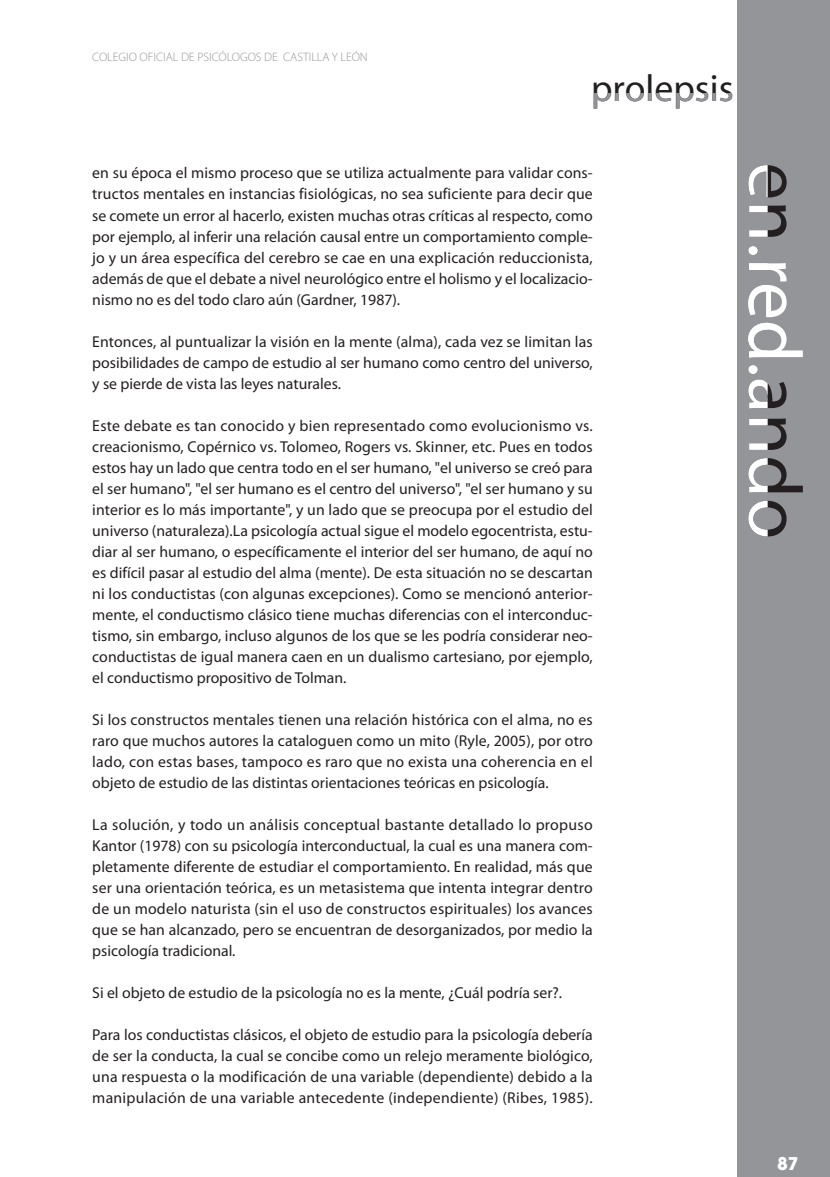
<style>
.page{position:relative;width:830px;height:1177px;background:#fff}
.page>*{position:absolute;margin:0;border:0;box-sizing:border-box;transform-origin:0 0}
.t1{font:75.6px "Myriad";color:#231f20}
.t2{font:37.8px "Myriad";color:#231f20}
.t3{font:700 17.5px "Avant Garde";color:#fff}
.t4{font:15.75px/21px "Myriad Pro";color:#231f20;text-align:justify}
.t5{font:300 12.25px "Myriad Pro";color:#939598}
.s1{color:#fff}
</style>
<div class="page">
<div style="left:737px;top:0;width:92px;height:1176px;background:#939598"></div>
<p class="t5" style="left:92px;top:52px;width:277px">COLEGIO OFICIAL DE PSICÓLOGOS DE CASTILLA Y LEÓN</p>
<h2 class="t2" style="left:591px;top:74px;width:144px">prolepsis</h2>
<p class="t4" style="left:92px;top:164px;width:502px">en su época el mismo proceso que se utiliza actualmente para validar cons&shy;tructos mentales en instancias fisiológicas, no sea suficiente para decir que se comete un error al hacerlo, existen muchas otras críticas al respecto, como por ejemplo, al inferir una relación causal entre un comportamiento comple&shy;jo y un área específica del cerebro se cae en una explicación reduccionista, además de que el debate a nivel neurológico entre el holismo y el localizacio&shy;nismo no es del todo claro aún (Gardner, 1987).</p>
<p class="t4" style="left:92px;top:332px;width:502px">Entonces, al puntualizar la visión en la mente (alma), cada vez se limitan las posibilidades de campo de estudio al ser humano como centro del universo, y se pierde de vista las leyes naturales.</p>
<p class="t4" style="left:92px;top:416px;width:502px">Este debate es tan conocido y bien representado como evolucionismo vs. creacionismo, Copérnico vs. Tolomeo, Rogers vs. Skinner, etc. Pues en todos estos hay un lado que centra todo en el ser humano, "el universo se creó para el ser humano", "el ser humano es el centro del universo", "el ser humano y su interior es lo más importante", y un lado que se preocupa por el estudio del universo (naturaleza).La psicología actual sigue el modelo egocentrista, estu&shy;diar al ser humano, o específicamente el interior del ser humano, de aquí no es difícil pasar al estudio del alma (mente). De esta situación no se descartan ni los conductistas (con algunas excepciones). Como se mencionó anterior&shy;mente, el conductismo clásico tiene muchas diferencias con el interconduc&shy;tismo, sin embargo, incluso algunos de los que se les podría considerar neo&shy;conductistas de igual manera caen en un dualismo cartesiano, por ejemplo, el conductismo propositivo de Tolman.</p>
<p class="t4" style="left:92px;top:710px;width:502px">Si los constructos mentales tienen una relación histórica con el alma, no es raro que muchos autores la cataloguen como un mito (Ryle, 2005), por otro lado, con estas bases, tampoco es raro que no exista una coherencia en el objeto de estudio de las distintas orientaciones teóricas en psicología.</p>
<p class="t4" style="left:92px;top:815px;width:502px">La solución, y todo un análisis conceptual bastante detallado lo propuso Kantor (1978) con su psicología interconductual, la cual es una manera com&shy;pletamente diferente de estudiar el comportamiento. En realidad, más que ser una orientación teórica, es un metasistema que intenta integrar dentro de un modelo naturista (sin el uso de constructos espirituales) los avances que se han alcanzado, pero se encuentran de desorganizados, por medio la psicología tradicional.</p>
<p class="t4" style="left:92px;top:983px;width:471px">Si el objeto de estudio de la psicología no es la mente, ¿Cuál podría ser?.</p>
<p class="t4" style="left:92px;top:1025px;width:502px">Para los conductistas clásicos, el objeto de estudio para la psicología debería de ser la conducta, la cual se concibe como un relejo meramente biológico, una respuesta o la modificación de una variable (dependiente) debido a la manipulación de una variable antecedente (independiente) (Ribes, 1985).</p>
<h1 class="t1" style="left:802px;top:162px;width:378px;rotate:90deg">en.<span class="s1">red</span>.ando</h1>
<p class="t3" style="left:776px;top:1156px;width:23px">87</p>
</div>
